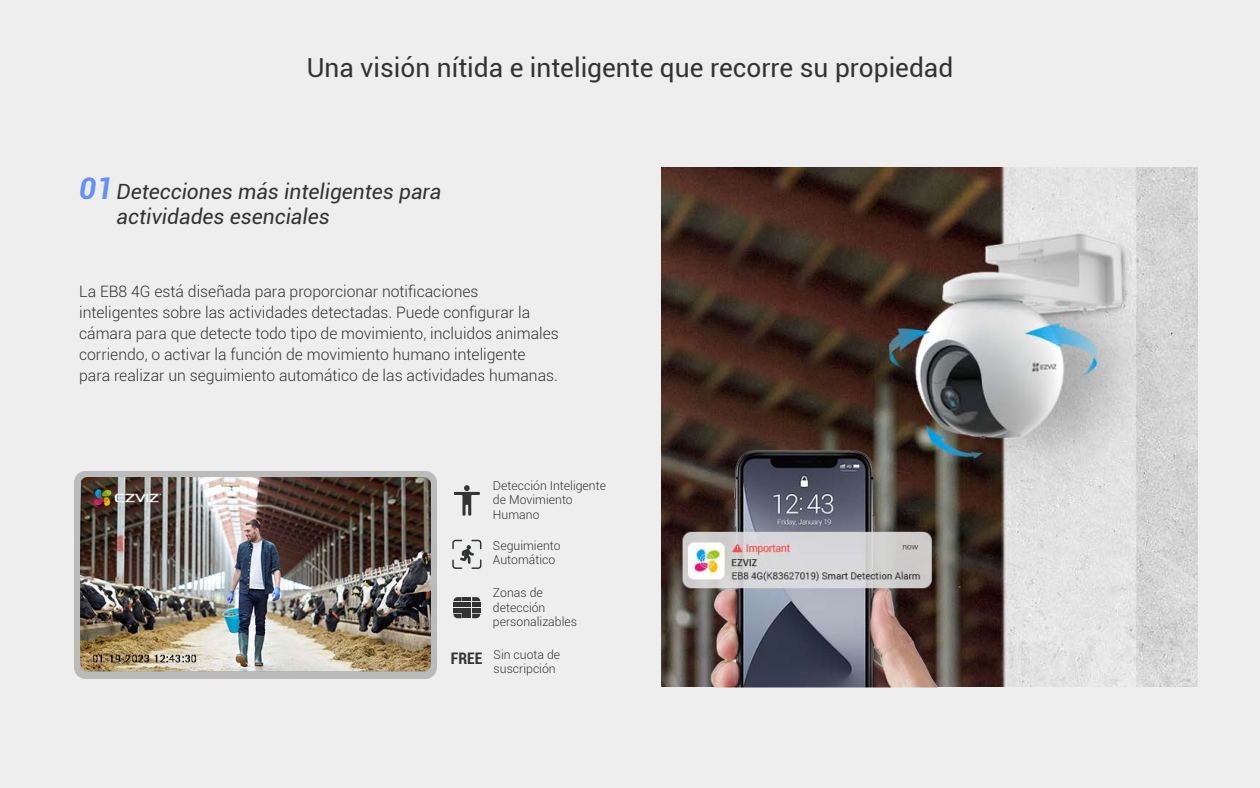
<style>
.page{position:relative;width:1260px;height:788px;background:#eee}
.page>*{position:absolute;margin:0;border:0;box-sizing:border-box;transform-origin:0 0}
.t1{font:italic 700 29.75px "Roboto";color:#648ffc}
.t2{font:26.25px "Roboto";color:#333}
.t3{font:italic 21px/25.2px "Roboto";color:#333}
.t4{font:700 condensed 15.92px "Roboto";color:#333}
.t5{font:300 15.75px/21px "Roboto";color:#333}
.t6{font:300 12.25px/14.7px "Roboto";color:#333}
</style>
<div class="page">
<svg style="left:454px;top:485px;width:26px;height:30px"></svg>
<img style="left:74px;top:471px;width:362px;height:208px">
<img style="left:662px;top:168px;width:536px;height:518px">
<img style="left:661px;top:413px;width:297px;height:275px">
<svg style="left:452px;top:539px;width:29px;height:30px"></svg>
<svg style="left:454px;top:597px;width:26px;height:4px"></svg>
<div style="left:454px;top:602px;width:8px;height:5px;background:#333"></div>
<div style="left:463px;top:602px;width:8px;height:5px;background:#333"></div>
<div style="left:472px;top:602px;width:8px;height:5px;background:#333"></div>
<svg style="left:454px;top:608px;width:26px;height:10px"></svg>
<h2 class="t2" style="left:307px;top:50px;width:648px">Una visión nítida e inteligente que recorre su propiedad</h2>
<h1 class="t1" style="left:79px;top:167px;width:36px">01</h1>
<h3 class="t3" style="left:116px;top:178px;width:327px">Detecciones más inteligentes para actividades esenciales</h3>
<p class="t5" style="left:79px;top:280px;width:481px">La EB8 4G está diseñada para proporcionar notificaciones inteligentes sobre las actividades detectadas. Puede configurar la cámara para que detecte todo tipo de movimiento, incluidos animales corriendo, o activar la función de movimiento humano inteligente para realizar un seguimiento automático de las actividades humanas.</p>
<p class="t6" style="left:493px;top:477px;width:114px">Detección Inteligente de Movimiento<br>Humano</p>
<p class="t6" style="left:493px;top:537px;width:69px">Seguimiento<br>Automático</p>
<p class="t4" style="left:451px;top:647px;width:33px">FREE</p>
<p class="t6" style="left:493px;top:584px;width:86px">Zonas de detección personalizables</p>
<p class="t6" style="left:494px;top:646px;width:68px">Sin cuota de suscripción</p>
</div>
